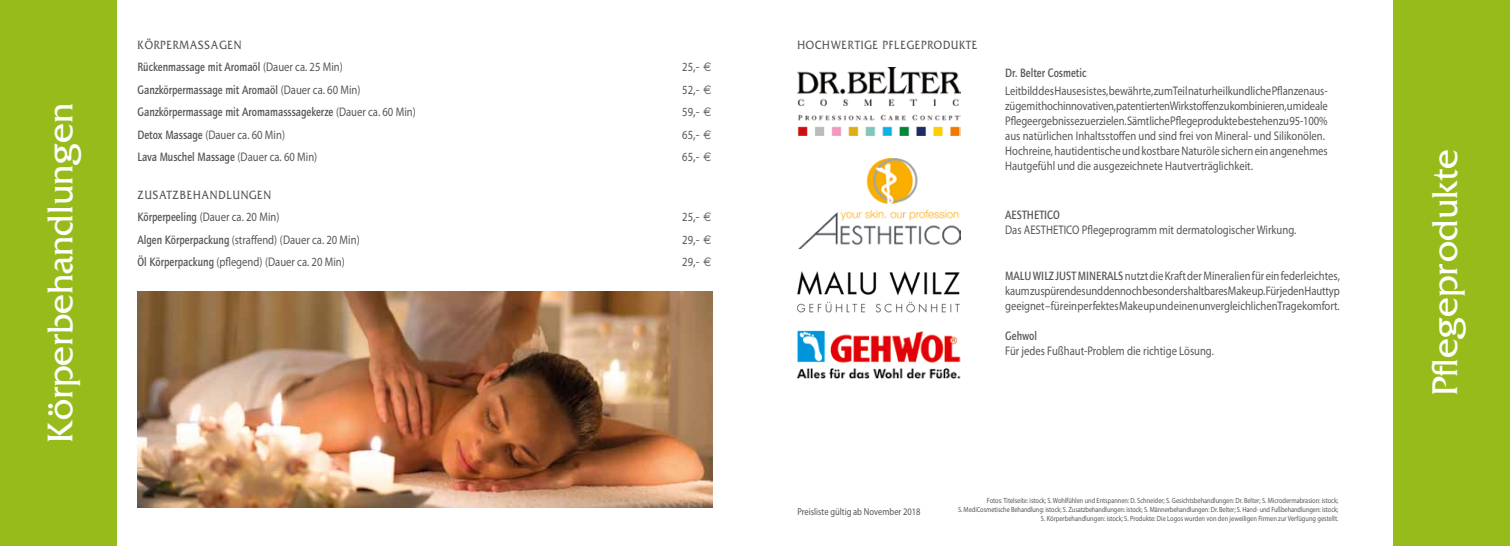
<style>
.page{position:relative;width:1510px;height:546px;background:#fff}
.page>*{position:absolute;margin:0;border:0;box-sizing:border-box;transform-origin:0 0}
.t1{font:37.5px "Friz Quadrata";color:#fff}
.t2{font:12.5px/15px "Myriad Pro";color:#565655;scale:.85 1}
.t3{font:700 12.5px "Quay Itc T";color:#565655;scale:.85 1}
.t4{font:12.5px "Friz Quadrata";letter-spacing:.075em;color:#565655;scale:.85 1}
.t5{font:10px "Myriad Pro";color:#565655;scale:.85 1}
.t6{font:7.5px/9px "Myriad Pro";letter-spacing:-.005em;color:#565655;text-align:right;scale:.85 1}
.s1{font-family:"Myriad Pro";font-weight:400}
.s2{font-family:"Euro Sans"}
.s3{font-family:"Quay Itc T";font-weight:700}
</style>
<div class="page">
<div style="left:0;top:0;width:117px;height:546px;background:#97bb1a"></div>
<div style="left:1393px;top:0;width:116px;height:546px;background:#97bb1a"></div>
<img style="left:797px;top:68px;width:164px;height:67px">
<img style="left:796px;top:330px;width:165px;height:49px">
<img style="left:796px;top:271px;width:164px;height:42px">
<img style="left:798px;top:158px;width:162px;height:91px">
<img style="left:137px;top:291px;width:575px;height:216px">
<h1 class="t1" style="left:39px;top:443px;width:341px;rotate:-90deg">Körperbehandlungen</h1>
<p class="t4" style="left:137px;top:38px;width:124px">KÖRPERMASSAGEN</p>
<p class="t3" style="left:137px;top:60px;width:243px">Rückenmassage mit Aromaöl <span class="s1">(Dauer ca. 25 Min)</span></p>
<p class="t2" style="left:682px;top:59px;width:36px">25,- <span class="s2">E</span></p>
<p class="t3" style="left:137px;top:82px;width:264px">Ganzkörpermassage mit Aromaöl <span class="s1">(Dauer ca. 60 Min)</span></p>
<p class="t2" style="left:682px;top:82px;width:36px">52,- <span class="s2">E</span></p>
<p class="t3" style="left:137px;top:105px;width:329px">Ganzkörpermassage mit Aromamasssagekerze <span class="s1">(Dauer ca. 60 Min)</span></p>
<p class="t2" style="left:682px;top:104px;width:36px">59,- <span class="s2">E</span></p>
<p class="t2" style="left:137px;top:127px;width:175px"><span class="s3">Detox Massage</span> (Dauer ca. 60 Min)</p>
<p class="t2" style="left:682px;top:127px;width:36px">65,- <span class="s2">E</span></p>
<p class="t3" style="left:137px;top:150px;width:213px">Lava Muschel Massage <span class="s1">(Dauer ca. 60 Min)</span></p>
<p class="t2" style="left:682px;top:149px;width:36px">65,- <span class="s2">E</span></p>
<p class="t4" style="left:137px;top:188px;width:159px">ZUSATZBEHANDLUNGEN</p>
<p class="t2" style="left:137px;top:209px;width:168px"><span class="s3">Körperpeeling</span> (Dauer ca. 20 Min)</p>
<p class="t2" style="left:682px;top:209px;width:36px">25,- <span class="s2">E</span></p>
<p class="t2" style="left:137px;top:232px;width:263px"><span class="s3">Algen Körperpackung</span> (straffend) (Dauer ca. 20 Min)</p>
<p class="t2" style="left:682px;top:232px;width:36px">29,- <span class="s2">E</span></p>
<p class="t2" style="left:137px;top:254px;width:245px"><span class="s3">Öl Körperpackung</span> (pflegend) (Dauer ca. 20 Min)</p>
<p class="t2" style="left:682px;top:254px;width:36px">29,- <span class="s2">E</span></p>
<p class="t4" style="left:797px;top:38px;width:213px">HOCHWERTIGE PFLEGEPRODUKTE</p>
<p class="t3" style="left:1005px;top:66px;width:97px">Dr. Belter Cosmetic</p>
<p class="t2" style="left:1005px;top:83px;width:381px">Leitbild des Hauses ist es, bewährte, zum Teil naturheilkundliche Pflanzenaus&shy;züge mit hochinnovativen, patentierten Wirkstoffen zu kombinieren, um ideale Pflegeergebnisse zu erzielen. Sämtliche Pflegeprodukte bestehen zu 95-100% aus natürlichen Inhaltsstoffen und sind frei von Mineral- und Silikonölen.<br>Hochreine, hautidentische und kostbare Naturöle sichern ein angenehmes Hautgefühl und die ausgezeichnete Hautverträglichkeit.</p>
<p class="t3" style="left:1005px;top:207px;width:66px">AESTHETICO</p>
<p class="t2" style="left:1005px;top:222px;width:344px">Das AESTHETICO Pflegeprogramm mit dermatologischer Wirkung.</p>
<p class="t2" style="left:1005px;top:268px;width:395px;text-align:justify"><span class="s3">MALU WILZ JUST MINERALS</span> nutzt die Kraft der Mineralien für ein federleichtes, kaum zu spürendes und dennoch besonders haltbares Make up. Für jeden Hauttyp geeignet – für ein perfektes Make up und einen unvergleichlichen Tragekomfort.</p>
<p class="t3" style="left:1005px;top:329px;width:39px">Gehwol</p>
<p class="t2" style="left:1005px;top:343px;width:247px">Für jedes Fußhaut-Problem die richtige Lösung.</p>
<p class="t5" style="left:797px;top:505px;width:146px">Preisliste gültig ab November 2018</p>
<p class="t6" style="left:958px;top:496px;width:449px">Fotos: Titelseite: istock; S. Wohlfühlen und Entspannen: D. Schneider; S. Gesichtsbehandlungen: Dr. Belter; S. Microdermabrasion: istock;<br>S. MediCosmetische Behandlung: istock; S. Zusatzbehandlungen: istock; S. Männerbehandlungen: Dr. Belter; S. Hand- und Fußbehandlungen: istock;<br>S. Körperbehandlungen: istock; S. Produkte: Die Logos wurden von den jeweiligen Firmen zur Verfügung gestellt.</p>
<h1 class="t1" style="left:1424px;top:396px;width:248px;rotate:-90deg">Pflegeprodukte</h1>
</div>
